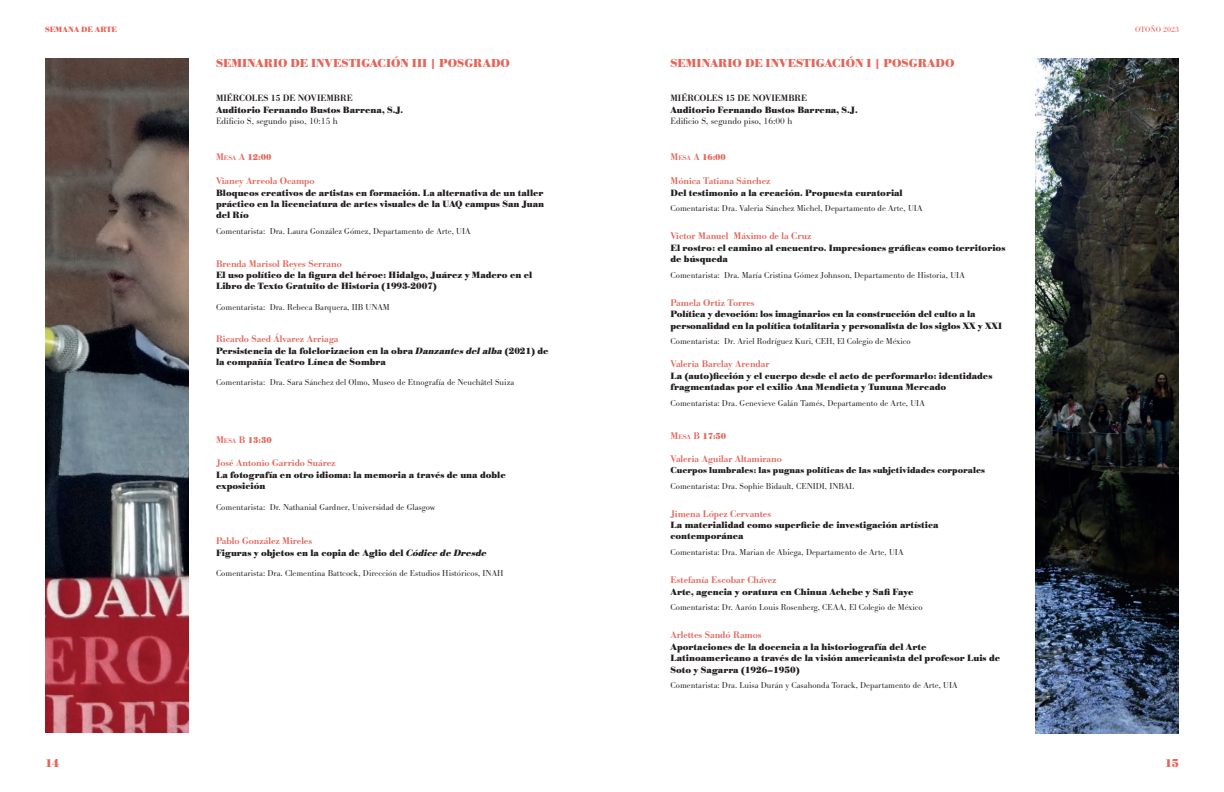
<style>
.page{position:relative;width:1224px;height:792px;background:#fff}
.page>*{position:absolute;margin:0;border:0;box-sizing:border-box;transform-origin:0 0}
.t1{font:700 12px "Bodoni URW";color:#e56458}
.t2{font:500 10px "Bodoni URW";color:#e56458}
.t3{font:700 9.5px/11.4px "Bodoni URW";color:#231f20}
.t4{font:300 9.5px "Bodoni URW";color:#231f20}
.t5{font:500 9.5px "Bodoni URW";color:#231f20}
.t6{font:300 9px "Bodoni URW";color:#231f20}
.t7{font:700 9px "Bodoni URW";color:#231f20}
.t8{font:700 9px "Bodoni URW";color:#e56458}
.t9{font:700 8px "Bodoni URW";color:#e56458}
.t10{font:8px "Bodoni URW";color:#e56458}
.s1{font-weight:500;font-size:10px}
.s2{font-weight:500;font-size:7px}
.s3{font-style:italic}
</style>
<div class="page">
<img style="left:45px;top:58px;width:144px;height:675px">
<img style="left:1035px;top:58px;width:144px;height:676px">
<p class="t9" style="left:45px;top:25px;width:74px">SEMANA DE ARTE</p>
<p class="t10" style="left:1135px;top:25px;width:45px">OTOÑO 2023</p>
<p class="t1" style="left:216px;top:56px;width:296px">SEMINARIO DE INVESTIGACIÓN III | POSGRADO</p>
<p class="t5" style="left:216px;top:93px;width:138px">MIÉRCOLES 15 DE NOVIEMBRE</p>
<p class="t3" style="left:216px;top:104px;width:189px">Auditorio Fernando Bustos Barrena, S.J.</p>
<p class="t4" style="left:216px;top:115px;width:123px">Edificio S, segundo piso, 10:15 h</p>
<p class="t8" style="left:216px;top:152px;width:57px"><span class="s1">M</span><span class="s2">ESA</span> <span class="s1">A</span> 12:00</p>
<p class="t2" style="left:216px;top:175px;width:100px">Vianey Arreola Ocampo</p>
<p class="t3" style="left:216px;top:187px;width:330px;text-align:justify">Bloqueos creativos de artistas en formación. La alternativa de un taller práctico en la licenciatura de artes visuales de la UAQ campus San Juan del Río</p>
<p class="t6" style="left:216px;top:226px;width:256px">Comentarista: Dra. Laura González Gómez, Departamento de Arte, UIA</p>
<p class="t2" style="left:216px;top:258px;width:127px">Brenda Marisol Reyes Serrano</p>
<p class="t3" style="left:216px;top:270px;width:318px">El uso político de la figura del héroe: Hidalgo, Juárez y Madero en el<br>Libro de Texto Gratuito de Historia (1993-2007)</p>
<p class="t6" style="left:216px;top:302px;width:175px">Comentarista: Dra. Rebeca Barquera, IIB UNAM</p>
<p class="t2" style="left:216px;top:333px;width:124px">Ricardo Saed Álvarez Arriaga</p>
<p class="t3" style="left:216px;top:345px;width:334px">Persistencia de la folclorizacion en la obra <span class="s3">Danzantes del alba</span> (2021) de la compañía Teatro Línea de Sombra</p>
<p class="t6" style="left:216px;top:377px;width:300px">Comentarista: Dra. Sara Sánchez del Olmo, Museo de Etnografía de Neuchâtel Suiza</p>
<p class="t8" style="left:216px;top:435px;width:57px"><span class="s1">M</span><span class="s2">ESA</span> <span class="s1">B</span> 13:30</p>
<p class="t2" style="left:216px;top:457px;width:121px">José Antonio Garrido Suárez</p>
<p class="t3" style="left:216px;top:469px;width:291px">La fotografía en otro idioma: la memoria a través de una doble exposición</p>
<p class="t6" style="left:216px;top:501px;width:221px">Comentarista: Dr. Nathanial Gardner, Universidad de Glasgow</p>
<p class="t2" style="left:216px;top:535px;width:98px">Pablo González Mireles</p>
<p class="t3" style="left:216px;top:547px;width:272px">Figuras y objetos en la copia de Aglio del <span class="s3">Códice de Dresde</span></p>
<p class="t6" style="left:216px;top:568px;width:289px">Comentarista: Dra. Clementina Battcock, Dirección de Estudios Históricos, INAH</p>
<p class="t1" style="left:670px;top:56px;width:285px">SEMINARIO DE INVESTIGACIÓN I | POSGRADO</p>
<p class="t5" style="left:670px;top:93px;width:138px">MIÉRCOLES 15 DE NOVIEMBRE</p>
<p class="t3" style="left:670px;top:104px;width:189px">Auditorio Fernando Bustos Barrena, S.J.</p>
<p class="t4" style="left:670px;top:115px;width:123px">Edificio S, segundo piso, 16:00 h</p>
<p class="t8" style="left:670px;top:152px;width:57px"><span class="s1">M</span><span class="s2">ESA</span> <span class="s1">A</span> 16:00</p>
<p class="t2" style="left:670px;top:175px;width:101px">Mónica Tatiana Sánchez</p>
<p class="t3" style="left:670px;top:187px;width:234px">Del testimonio a la creación. Propuesta curatorial</p>
<p class="t6" style="left:670px;top:203px;width:254px">Comentarista: Dra. Valeria Sánchez Michel, Departamento de Arte, UIA</p>
<p class="t2" style="left:670px;top:230px;width:142px">Victor Manuel Máximo de la Cruz</p>
<p class="t3" style="left:670px;top:242px;width:336px">El rostro: el camino al encuentro. Impresiones gráficas como territorios de búsqueda</p>
<p class="t6" style="left:670px;top:270px;width:296px">Comentarista: Dra. María Cristina Gómez Johnson, Departamento de Historia, UIA</p>
<p class="t2" style="left:670px;top:297px;width:86px">Pamela Ortiz Torres</p>
<p class="t3" style="left:670px;top:309px;width:333px">Política y devoción: los imaginarios en la construcción del culto a la personalidad en la política totalitaria y personalista de los siglos XX y XXI</p>
<p class="t6" style="left:670px;top:336px;width:242px">Comentarista: Dr. Ariel Rodríguez Kuri, CEH, El Colegio de México</p>
<p class="t2" style="left:670px;top:358px;width:101px">Valeria Barclay Arendar</p>
<p class="t3" style="left:670px;top:370px;width:323px">La (auto)ficción y el cuerpo desde el acto de performarlo: identidades fragmentadas por el exilio Ana Mendieta y Tununa Mercado</p>
<p class="t6" style="left:670px;top:398px;width:256px">Comentarista: Dra. Genevieve Galán Tamés, Departamento de Arte, UIA</p>
<p class="t8" style="left:670px;top:430px;width:57px"><span class="s1">M</span><span class="s2">ESA</span> <span class="s1">B</span> 17:50</p>
<p class="t2" style="left:670px;top:453px;width:113px">Valeria Aguilar Altamirano</p>
<p class="t7" style="left:670px;top:465px;width:316px">Cuerpos lumbrales: las pugnas políticas de las subjetividades corporales</p>
<p class="t6" style="left:670px;top:480px;width:185px">Comentarista: Dra. Sophie Bidault, CENIDI, INBAL</p>
<p class="t2" style="left:670px;top:507px;width:102px">Jimena López Cervantes</p>
<p class="t3" style="left:670px;top:520px;width:270px">La materialidad como superficie de investigación artística contemporánea</p>
<p class="t6" style="left:670px;top:547px;width:235px">Comentarista: Dra. Marian de Abiega, Departamento de Arte, UIA</p>
<p class="t2" style="left:670px;top:574px;width:108px">Estefanía Escobar Chávez</p>
<p class="t3" style="left:670px;top:586px;width:244px">Arte, agencia y oratura en Chinua Achebe y Safi Faye</p>
<p class="t6" style="left:670px;top:602px;width:254px">Comentarista: Dr. Aarón Louis Rosenberg, CEAA, El Colegio de México</p>
<p class="t2" style="left:670px;top:629px;width:93px">Arlettes Sandó Ramos</p>
<p class="t3" style="left:670px;top:641px;width:331px">Aportaciones de la docencia a la historiografía del Arte<br>Latinoamericano a través de la visión americanista del profesor Luis de<br>Soto y Sagarra (1926–1950)</p>
<p class="t6" style="left:670px;top:680px;width:289px">Comentarista: Dra. Luisa Durán y Casahonda Torack, Departamento de Arte, UIA</p>
<p class="t1" style="left:45px;top:756px;width:16px">14</p>
<p class="t1" style="left:1165px;top:756px;width:16px">15</p>
</div>
